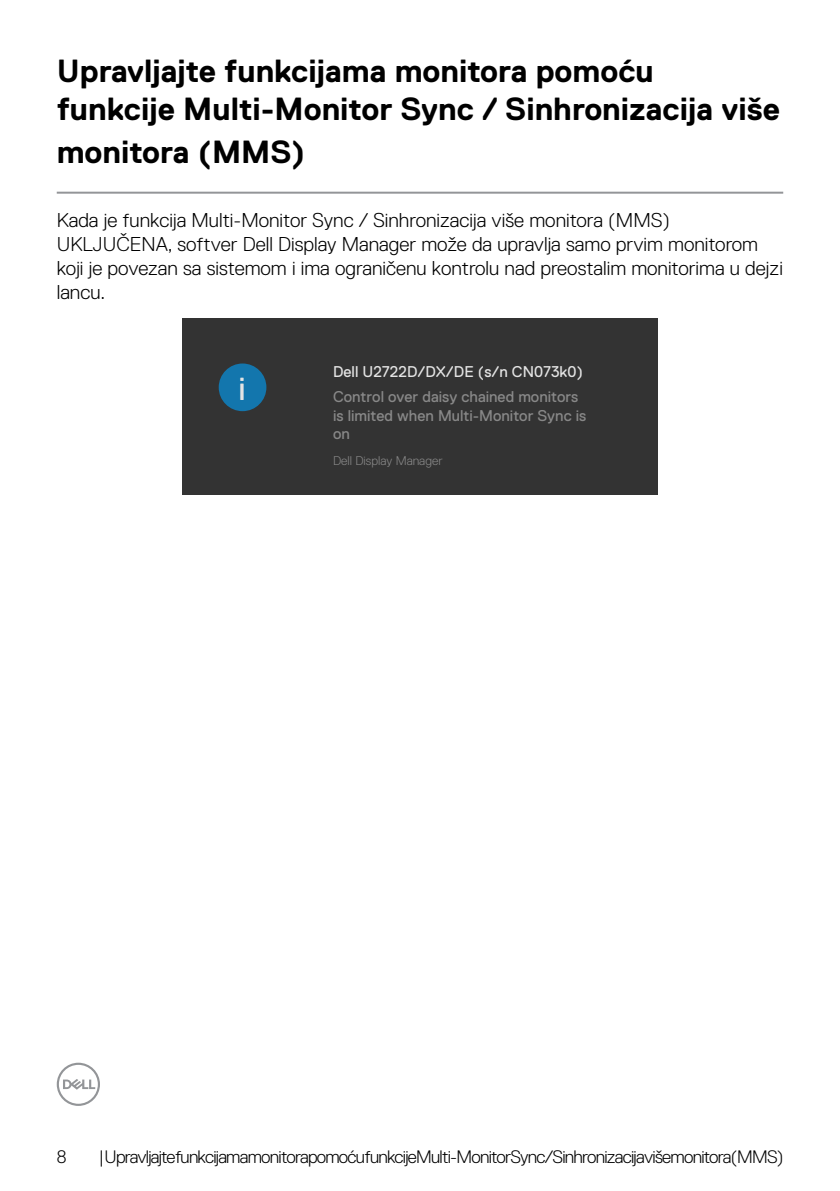
<style>
.page{position:relative;width:840px;height:1191px;background:#fff}
.page>*{position:absolute;margin:0;border:0;box-sizing:border-box;transform-origin:0 0}
.t1{font:32.8px "Dell Replica";color:#e4e4e4}
.t2{font:700 32px/38.4px "Dell Replica";color:#000}
.t3{font:300 20px/24px "Dell Replica";color:#000}
.t4{font:300 18px "Dell Replica";letter-spacing:-.04em;color:#000}
.t5{font:15.6px/18.6px "Dell Replica";color:#888}
.t6{font:15.6px "Dell Replica";color:#e4e4e4}
.t7{font:300 12.6px "Dell Replica";color:#888}
</style>
<div class="page">
<svg style="left:57px;top:1062px;width:43px;height:44px"></svg>
<hr style="left:57px;top:192px;width:725px;height:2px;background:#939598">
<div style="left:182px;top:318px;width:475px;height:176px;background:#333"></div>
<div style="left:218px;top:363px;width:48px;height:48px;background:#1376ad;border-radius:50%"></div>
<h2 class="t2" style="left:57px;top:52px;width:724px">Upravljajte funkcijama monitora pomoću funkcije Multi-Monitor Sync / Sinhronizacija više</h2>
<h2 class="t2" style="left:57px;top:133px;width:250px">monitora (MMS)</h2>
<p class="t3" style="left:57px;top:208px;width:727px">Kada je funkcija Multi-Monitor Sync / Sinhronizacija više monitora (MMS)<br>UKLJUČENA, softver Dell Display Manager može da upravlja samo prvim monitorom koji je povezan sa sistemom i ima ograničenu kontrolu nad preostalim monitorima u dejzi lancu.</p>
<h1 class="t1" style="left:238px;top:370px;width:9px">i</h1>
<p class="t6" style="left:333px;top:363px;width:251px">Dell U2722D/DX/DE (s/n CN073k0)</p>
<p class="t5" style="left:333px;top:387px;width:255px">Control over daisy chained monitors is limited when Multi-Monitor Sync is on</p>
<p class="t7" style="left:333px;top:453px;width:111px">Dell Display Manager</p>
<p class="t4" style="left:57px;top:1146px;width:11px">8</p>
<p class="t4" style="left:99px;top:1146px;width:686px">| Upravljajte funkcijama monitora pomoću funkcije Multi-Monitor Sync / Sinhronizacija više monitora (MMS)</p>
</div>
